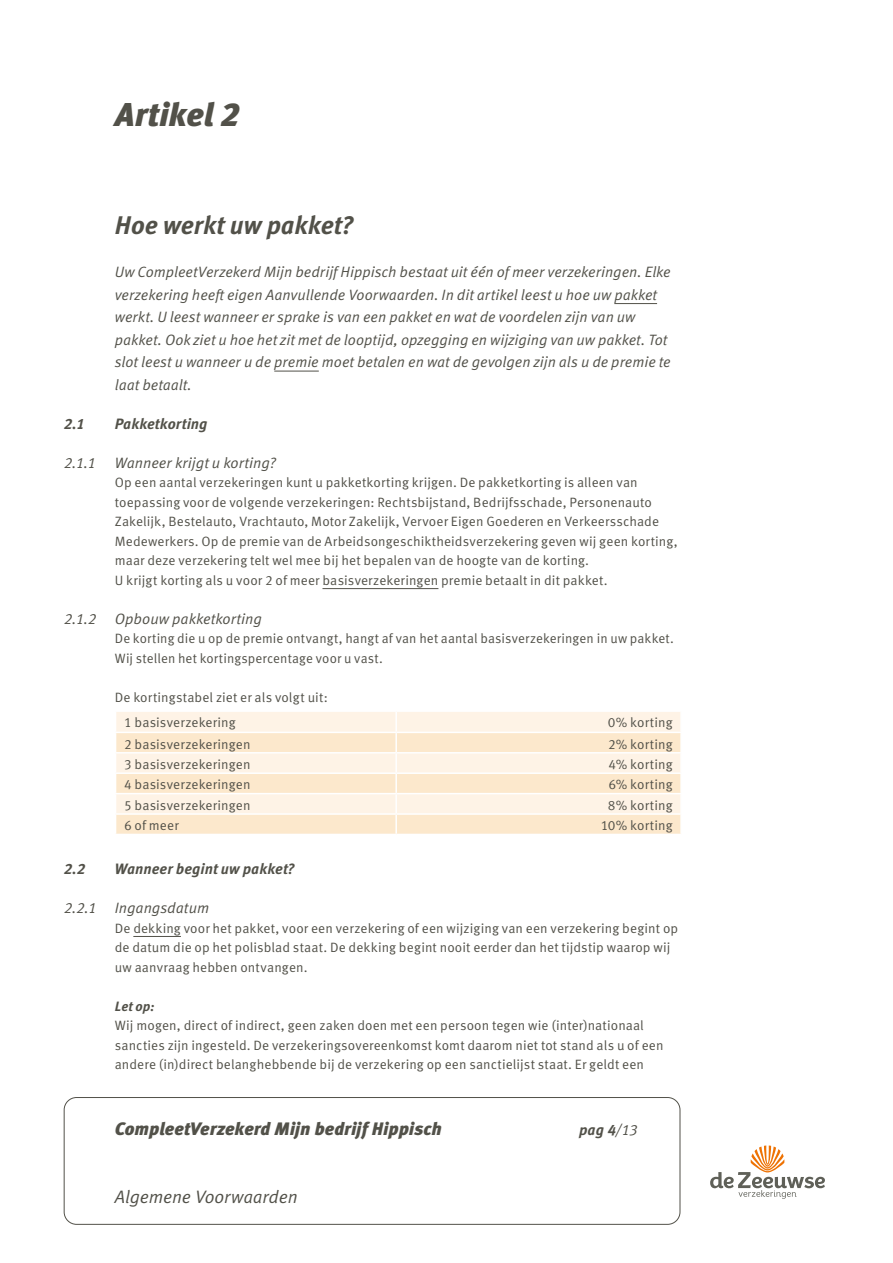
<style>
.page{position:relative;width:893px;height:1263px;background:#fff}
.page>*{position:absolute;margin:0;border:0;box-sizing:border-box;transform-origin:0 0}
.t1{font:italic 900 33px "Meta OT";color:#525149}
.t2{font:italic 700 25.5px "Meta OT";letter-spacing:-.005em;color:#525149}
.t3{font:italic 900 18px "Meta OT";color:#525149}
.t4{font:18px "Meta OT Norm Ita";letter-spacing:-.01em;color:#525149}
.t5{font:15px/22.5px "Meta OT Norm Ita";color:#525149}
.t6{font:italic 700 15px "Meta OT";letter-spacing:.005em;color:#525149}
.t7{font:13.5px/19.5px "Meta OT Norm";letter-spacing:.005em;color:#525149}
.t8{font:italic 700 13.5px "Meta OT";color:#525149}
.s1{font-family:"Meta OT Norm Ita";font-weight:400;font-style:normal}
</style>
<div class="page">
<svg style="left:710px;top:1145px;width:115px;height:54px"></svg>
<div style="left:64px;top:1097px;width:616px;height:128px;border:1px solid #525149;border-radius:12px"></div>
<hr style="left:614px;top:303px;width:43px;height:1px;background:#525149">
<hr style="left:274px;top:371px;width:45px;height:1px;background:#525149">
<hr style="left:322px;top:588px;width:116px;height:1px;background:#525149">
<hr style="left:133px;top:936px;width:48px;height:1px;background:#525149">
<div style="left:116px;top:712px;width:564px;height:20px;background:#fef3e6"></div>
<svg style="left:116px;top:733px;width:564px;height:101px;background:#fcecd6"></svg>
<hr style="left:395px;top:712px;width:2px;height:20px;background:#fff">
<hr style="left:115px;top:752px;width:281px;height:1px;background:#fff">
<hr style="left:396px;top:752px;width:286px;height:1px;background:#fff">
<hr style="left:115px;top:772px;width:281px;height:2px;background:#fff">
<hr style="left:396px;top:772px;width:286px;height:2px;background:#fff">
<hr style="left:115px;top:793px;width:281px;height:1px;background:#fff">
<hr style="left:396px;top:793px;width:286px;height:1px;background:#fff">
<hr style="left:115px;top:813px;width:281px;height:2px;background:#fff">
<hr style="left:396px;top:813px;width:286px;height:2px;background:#fff">
<svg style="left:395px;top:733px;width:2px;height:101px"></svg>
<svg style="left:680px;top:733px;width:1px;height:101px"></svg>
<h1 class="t1" style="left:115px;top:94px;width:126px">Artikel 2</h1>
<h2 class="t2" style="left:115px;top:209px;width:240px">Hoe werkt uw pakket?</h2>
<p class="t5" style="left:115px;top:261px;width:557px">Uw CompleetVerzekerd Mijn bedrijf Hippisch bestaat uit één of meer verzekeringen. Elke verzekering heeft eigen Aanvullende Voorwaarden. In dit artikel leest u hoe uw pakket werkt. U leest wanneer er sprake is van een pakket en wat de voordelen zijn van uw pakket. Ook ziet u hoe het zit met de looptijd, opzegging en wijziging van uw pakket. Tot slot leest u wanneer u de premie moet betalen en wat de gevolgen zijn als u de premie te laat betaalt.</p>
<p class="t6" style="left:64px;top:414px;width:22px">2.1</p>
<p class="t6" style="left:115px;top:414px;width:94px">Pakketkorting</p>
<p class="t5" style="left:64px;top:452px;width:33px">2.1.1</p>
<p class="t5" style="left:115px;top:452px;width:163px">Wanneer krijgt u korting?</p>
<p class="t7" style="left:115px;top:473px;width:564px">Op een aantal verzekeringen kunt u pakketkorting krijgen. De pakketkorting is alleen van toepassing voor de volgende verzekeringen: Rechtsbijstand, Bedrijfsschade, Personenauto Zakelijk, Bestelauto, Vrachtauto, Motor Zakelijk, Vervoer Eigen Goederen en Verkeersschade Medewerkers. Op de premie van de Arbeidsongeschiktheidsverzekering geven wij geen korting, maar deze verzekering telt wel mee bij het bepalen van de hoogte van de korting.<br>U krijgt korting als u voor 2 of meer basisverzekeringen premie betaalt in dit pakket.</p>
<p class="t5" style="left:64px;top:608px;width:200px">2.1.2 Opbouw pakketkorting</p>
<p class="t7" style="left:115px;top:629px;width:561px">De korting die u op de premie ontvangt, hangt af van het aantal basisverzekeringen in uw pakket.<br>Wij stellen het kortingspercentage voor u vast.</p>
<p class="t7" style="left:124px;top:685px;width:205px;line-height:25.3px;text-indent:-9px">De kortingstabel ziet er als volgt uit:<br>1 basisverzekering</p>
<p class="t7" style="left:608px;top:713px;width:66px">0% korting</p>
<p class="t7" style="left:124px;top:734px;width:128px">2 basisverzekeringen</p>
<p class="t7" style="left:608px;top:734px;width:66px">2% korting</p>
<p class="t7" style="left:124px;top:755px;width:128px">3 basisverzekeringen</p>
<p class="t7" style="left:608px;top:755px;width:66px">4% korting</p>
<p class="t7" style="left:124px;top:775px;width:128px">4 basisverzekeringen</p>
<p class="t7" style="left:608px;top:775px;width:66px">6% korting</p>
<p class="t7" style="left:124px;top:795px;width:128px">5 basisverzekeringen</p>
<p class="t7" style="left:608px;top:795px;width:66px">8% korting</p>
<p class="t7" style="left:124px;top:816px;width:56px">6 of meer</p>
<p class="t7" style="left:601px;top:816px;width:73px">10% korting</p>
<p class="t6" style="left:64px;top:860px;width:23px">2.2</p>
<p class="t6" style="left:115px;top:860px;width:181px">Wanneer begint uw pakket?</p>
<p class="t5" style="left:64px;top:897px;width:147px">2.2.1 Ingangsdatum</p>
<p class="t7" style="left:115px;top:918px;width:565px">De dekking voor het pakket, voor een verzekering of een wijziging van een verzekering begint op de datum die op het polisblad staat. De dekking begint nooit eerder dan het tijdstip waarop wij uw aanvraag hebben ontvangen.</p>
<p class="t8" style="left:115px;top:998px;width:41px">Let op:</p>
<p class="t7" style="left:115px;top:1016px;width:550px">Wij mogen, direct of indirect, geen zaken doen met een persoon tegen wie (inter)nationaal sancties zijn ingesteld. De verzekeringsovereenkomst komt daarom niet tot stand als u of een andere (in)direct belanghebbende bij de verzekering op een sanctielijst staat. Er geldt een</p>
<h3 class="t3" style="left:115px;top:1118px;width:329px">CompleetVerzekerd Mijn bedrijf Hippisch</h3>
<p class="t6" style="left:579px;top:1121px;width:60px">pag 4<span class="s1">/13</span></p>
<h3 class="t4" style="left:115px;top:1186px;width:184px">Algemene Voorwaarden</h3>
</div>
